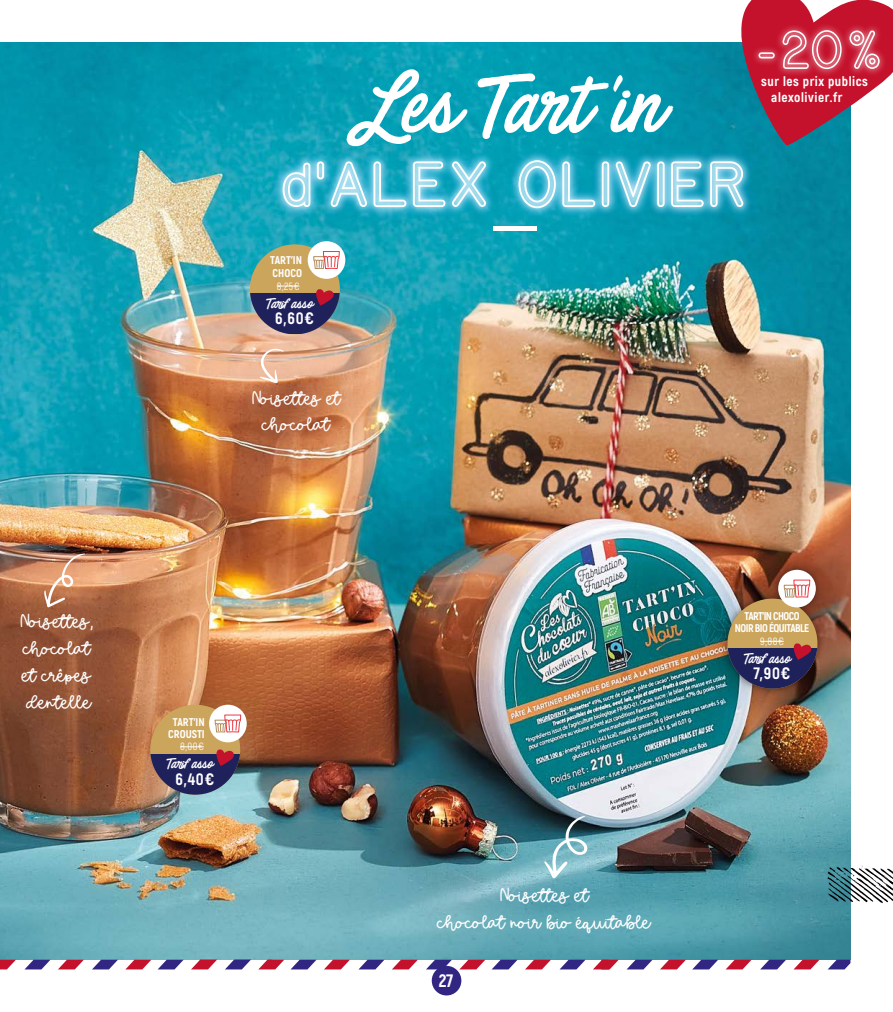
<style>
.page{position:relative;width:893px;height:1012px;background:#fff}
.page>*{position:absolute;margin:0;border:0;box-sizing:border-box;transform-origin:0 0}
.t1{font:78.15px "Painted Paradise";color:#fff}
.t2{font:65.1px "National Park Outline";letter-spacing:.05em;color:#fff}
.t3{font:54.9px "National Park Outline";color:#fff;scale:.96 1}
.t4{font:20.1px/26.7px "Aftergrows";color:#fff;text-align:center}
.t5{font:800 18px "Akrobat";color:#fff}
.t6{font:800 16.5px "Akrobat";color:#fff}
.t7{font:800 13.5px/16.2px "Akrobat";letter-spacing:.04em;color:#fff}
.t8{font:13.5px "Painted Paradise";color:#fff}
.t9{font:800 11.25px/12.6px "Akrobat";letter-spacing:-.05em;color:#fff;text-align:center}
.t10{font:800 11.25px/12px "Akrobat";color:#fff;text-align:center}
.t11{font:10.5px "Akrobat";color:#fff}
</style>
<div class="page">
<img style="left:0;top:43px;width:850px;height:917px">
<div style="left:150px;top:705px;width:90px;height:90px;background:#cca55d;border-radius:50%"></div>
<svg style="left:150px;top:754px;width:90px;height:41px;background:#43446c"></svg>
<svg style="left:213px;top:749px;width:22px;height:17px"></svg>
<svg style="left:180px;top:747px;width:24px;height:1px"></svg>
<div style="left:209px;top:705px;width:38px;height:37px;background:#fff;border-radius:50%"></div>
<svg style="left:215px;top:714px;width:26px;height:19px"></svg>
<div style="left:250px;top:244px;width:90px;height:90px;background:#cca55d;border-radius:50%"></div>
<svg style="left:250px;top:293px;width:90px;height:41px;background:#46436a"></svg>
<svg style="left:313px;top:289px;width:21px;height:17px"></svg>
<svg style="left:277px;top:286px;width:22px;height:1px"></svg>
<div style="left:308px;top:241px;width:37px;height:38px;background:#fff;border-radius:50%"></div>
<svg style="left:313px;top:251px;width:27px;height:18px"></svg>
<div style="left:719px;top:562px;width:107px;height:135px;background:#000;opacity:.51"></div>
<div style="left:727px;top:599px;width:90px;height:90px;background:#cca55d;border-radius:50%"></div>
<svg style="left:727px;top:648px;width:90px;height:41px;background:#262c55"></svg>
<svg style="left:791px;top:643px;width:21px;height:17px"></svg>
<svg style="left:760px;top:641px;width:24px;height:1px"></svg>
<div style="left:778px;top:570px;width:38px;height:37px;background:#fff;border-radius:50%"></div>
<svg style="left:784px;top:579px;width:26px;height:19px"></svg>
<svg style="left:44px;top:554px;width:41px;height:54px;background:#d49977"></svg>
<svg style="left:269px;top:147px;width:488px;height:75px;background:#069bb2"></svg>
<div style="left:273px;top:151px;width:480px;height:67px;background:#fff;opacity:.77"></div>
<div style="left:493px;top:226px;width:43px;height:5px;background:#fff"></div>
<svg style="left:0;top:960px;width:850px;height:9px"></svg>
<svg style="left:544px;top:816px;width:44px;height:63px;background:#709ca7"></svg>
<svg style="left:259px;top:349px;width:25px;height:34px"></svg>
<svg style="left:613px;top:75px;width:10px;height:17px"></svg>
<svg style="left:827px;top:865px;width:66px;height:39px"></svg>
<svg style="left:711px;top:0;width:182px;height:145px"></svg>
<div style="left:751px;top:23px;width:136px;height:54px;background:#fff;opacity:.42"></div>
<div style="left:432px;top:966px;width:29px;height:29px;background:#312783;border-radius:50%"></div>
<p class="t4" style="left:20px;top:608px;width:75px;text-align:left">Noisettes, chocolat et crêpes dentelle</p>
<h1 class="t1" style="left:360px;top:44px;width:304px">Les Tart in</h1>
<h2 class="t2" style="left:281px;top:143px;width:465px">d'ALEX OLIVIER</h2>
<h3 class="t3" style="left:757px;top:15px;width:130px">-20%</h3>
<p class="t7" style="left:771px;top:73px;width:98px;text-indent:-10px">sur les prix publics alexolivier.fr</p>
<p class="t10" style="left:270px;top:254px;width:33px;line-height:12.6px;text-align:left">TART'IN<br>CHOCO</p>
<p class="t11" style="left:277px;top:280px;width:24px">8,25€</p>
<p class="t8" style="left:267px;top:292px;width:47px">Tarif asso</p>
<p class="t6" style="left:275px;top:308px;width:40px">6,60€</p>
<p class="t4" style="left:251px;top:385px;width:91px">Noisettes et chocolat</p>
<p class="t10" style="left:168px;top:716px;width:38px">TART'IN<br>CROUSTI</p>
<p class="t11" style="left:180px;top:740px;width:25px">8,00€</p>
<p class="t8" style="left:168px;top:753px;width:47px">Tarif asso</p>
<p class="t6" style="left:176px;top:769px;width:40px">6,40€</p>
<p class="t4" style="left:437px;top:882px;width:215px">Noisettes et<br>chocolat noir bio équitable</p>
<p class="t5" style="left:439px;top:969px;width:16px">27</p>
<p class="t9" style="left:735px;top:609px;width:76px">TART'IN CHOCO<br>NOIR BIO ÉQUITABLE</p>
<p class="t11" style="left:760px;top:635px;width:25px">9,88€</p>
<p class="t8" style="left:745px;top:648px;width:47px">Tarif asso</p>
<p class="t6" style="left:754px;top:663px;width:38px">7,90€</p>
</div>
